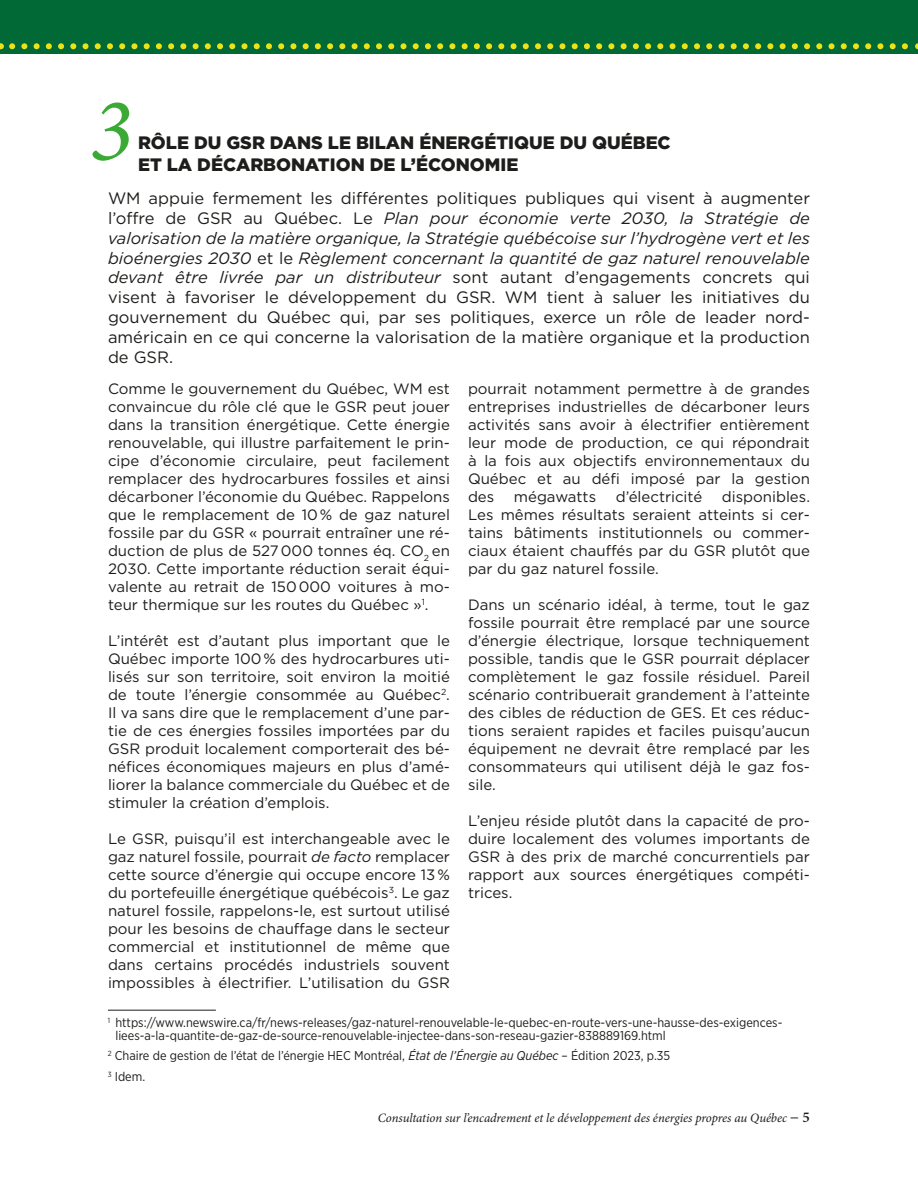
<style>
.page{position:relative;width:918px;height:1188px;background:#fff}
.page>*{position:absolute;margin:0;border:0;box-sizing:border-box;transform-origin:0 0}
.t1{font:italic 90px "Minion Pro";color:#3baa35}
.Titre{font:900 18px/21.6px "Gotham";color:#1d1d1b}
._1er_paragraphe{font:16.5px/19.8px "Gotham";color:#1d1d1b;text-align:justify}
.Texte{font:15px/18px "Gotham";color:#1d1d1b;text-align:justify}
.expoSANT{font:12.75px/13.5px "Gotham Narrow";color:#1d1d1b}
.t2{font:italic 12.75px "Minion Pro";letter-spacing:-.005em;color:#1d1d1b}
.s1{color:#fff}
.s2{font-style:italic}
.s3{font-style:normal;font-size:18px}
.s4{font-weight:600;font-style:normal;font-size:15px}
</style>
<div class="page">
<div style="left:0;top:0;width:918px;height:54px;background:#006935"></div>
<svg style="left:12px;top:43px;width:906px;height:6px"></svg>
<hr style="left:108px;top:1010px;width:108px;height:1px;background:#1d1d1b">
<p class="t1" style="left:90px;top:69px;width:44px">3</p>
<p class="Titre" style="left:138px;top:132px;width:534px;text-indent:-30px"><span class="s1">3.</span> RÔLE DU GSR DANS LE BILAN ÉNERGÉTIQUE DU QUÉBEC<br>ET LA DÉCARBONATION DE L’ÉCONOMIE</p>
<p class="_1er_paragraphe" style="left:108px;top:188px;width:704px">WM appuie fermement les différentes politiques publiques qui visent à augmenter l’offre de GSR au Québec. Le <span class="s2">Plan pour économie verte 2030, la Stratégie de valorisation de la matière organique, la Stratégie québécoise sur l’hydrogène vert et les bioénergies 2030</span> et le <span class="s2">Règlement concernant la quantité de gaz naturel renouvelable devant être livrée par un distributeur</span> sont autant d’engagements concrets qui visent à favoriser le développement du GSR. WM tient à saluer les initiatives du gouvernement du Québec qui, par ses politiques, exerce un rôle de leader nord&shy;américain en ce qui concerne la valorisation de la matière organique et la production de GSR.</p>
<p class="Texte" style="left:108px;top:380px;width:344px">Comme le gouvernement du Québec, WM est convaincue du rôle clé que le GSR peut jouer dans la transition énergétique. Cette énergie renouvelable, qui illustre parfaitement le prin&shy;cipe d’économie circulaire, peut facilement remplacer des hydrocarbures fossiles et ainsi décarboner l’économie du Québec. Rappelons que le remplacement de 10 % de gaz naturel fossile par du GSR « pourrait entraîner une ré&shy;duction de plus de 527 000 tonnes éq. CO<sub>2</sub> en 2030. Cette importante réduction serait équi&shy;valente au retrait de 150 000 voitures à mo&shy;teur thermique sur les routes du Québec »<sup>1</sup>.</p>
<p class="Texte" style="left:108px;top:632px;width:344px">L’intérêt est d’autant plus important que le Québec importe 100 % des hydrocarbures uti&shy;lisés sur son territoire, soit environ la moitié de toute l’énergie consommée au Québec<sup>2</sup>.<br>Il va sans dire que le remplacement d’une par&shy;tie de ces énergies fossiles importées par du GSR produit localement comporterait des bé&shy;néfices économiques majeurs en plus d’amé&shy;liorer la balance commerciale du Québec et de stimuler la création d’emplois.</p>
<p class="Texte" style="left:108px;top:830px;width:344px">Le GSR, puisqu’il est interchangeable avec le gaz naturel fossile, pourrait <span class="s2">de facto</span> remplacer cette source d’énergie qui occupe encore 13 % du portefeuille énergétique québécois<sup>3</sup>. Le gaz naturel fossile, rappelons-le, est surtout utilisé pour les besoins de chauffage dans le secteur commercial et institutionnel de même que dans certains procédés industriels souvent impossibles à électrifier. L’utilisation du GSR</p>
<p class="Texte" style="left:468px;top:380px;width:344px">pourrait notamment permettre à de grandes entreprises industrielles de décarboner leurs activités sans avoir à électrifier entièrement leur mode de production, ce qui répondrait à la fois aux objectifs environnementaux du Québec et au défi imposé par la gestion des</p>
<p class="Texte" style="left:514px;top:488px;width:84px">mégawatts</p>
<p class="Texte" style="left:616px;top:488px;width:88px">d’électricité</p>
<p class="Texte" style="left:468px;top:488px;width:344px;text-indent:254px">disponibles.<br>Les mêmes résultats seraient atteints si cer&shy;tains bâtiments institutionnels ou commer&shy;ciaux étaient chauffés par du GSR plutôt que par du gaz naturel fossile.</p>
<p class="Texte" style="left:468px;top:596px;width:344px">Dans un scénario idéal, à terme, tout le gaz fossile pourrait être remplacé par une source d’énergie électrique, lorsque techniquement possible, tandis que le GSR pourrait déplacer complètement le gaz fossile résiduel. Pareil scénario contribuerait grandement à l’atteinte des cibles de réduction de GES. Et ces réduc&shy;tions seraient rapides et faciles puisqu’aucun équipement ne devrait être remplacé par les consommateurs qui utilisent déjà le gaz fos&shy;sile.</p>
<p class="Texte" style="left:468px;top:812px;width:344px">L’enjeu réside plutôt dans la capacité de pro&shy;duire localement des volumes importants de GSR à des prix de marché concurrentiels par rapport aux sources énergétiques compéti&shy;trices.</p>
<p class="expoSANT" style="left:115px;top:1015px;width:669px;text-indent:-8px"><sup>1</sup> https://www.newswire.ca/fr/news-releases/gaz-naturel-renouvelable-le-quebec-en-route-vers-une-hausse-des-exigences&shy;liees-a-la-quantite-de-gaz-de-source-renouvelable-injectee-dans-son-reseau-gazier-838889169.html</p>
<p class="expoSANT" style="left:108px;top:1049px;width:564px"><sup>2</sup> Chaire de gestion de l’état de l’énergie HEC Montréal, <span class="s2">État de l’Énergie au Québec</span> – Édition 2023, p.35</p>
<p class="expoSANT" style="left:108px;top:1069px;width:39px"><sup>3</sup> Idem.</p>
<p class="t2" style="left:378px;top:1109px;width:434px">Consultation sur l’encadrement et le développement des énergies propres au Québec <span class="s3">–</span> <span class="s4">5</span></p>
</div>
